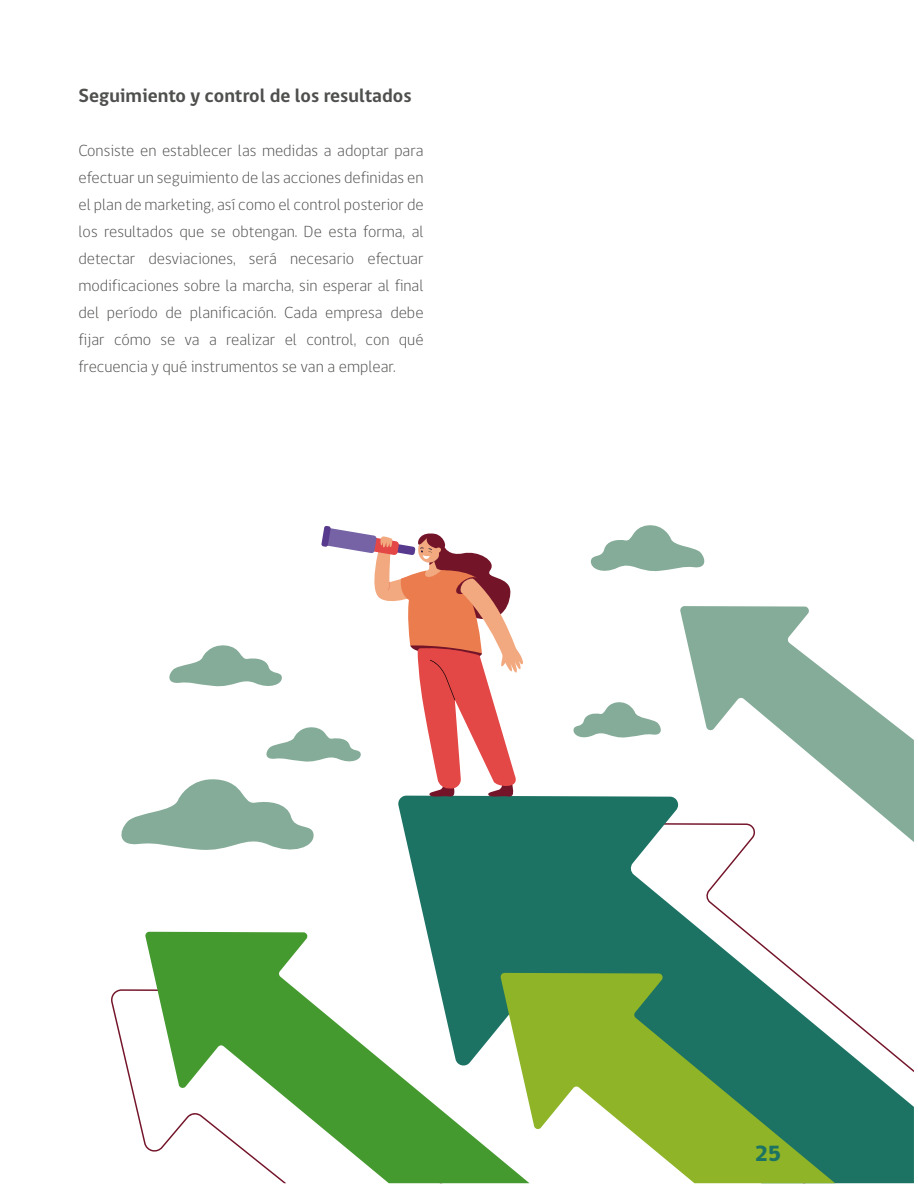
<style>
.page{position:relative;width:918px;height:1188px;background:#fff}
.page>*{position:absolute;margin:0;border:0;box-sizing:border-box;transform-origin:0 0}
.t1{font:800 22.5px "gob CL";color:#1c7364}
.t2{font:700 19.5px "gob CL";color:#4e504d}
.t3{font:300 16.5px/27px "gob CL";color:#4e504d;text-align:justify}
</style>
<div class="page">
<svg style="left:409px;top:796px;width:505px;height:387px;fill:#1c7364"></svg>
<svg style="left:680px;top:606px;width:234px;height:236px"></svg>
<svg style="left:530px;top:973px;width:305px;height:210px"></svg>
<svg style="left:111px;top:989px;width:34px;height:157px"></svg>
<svg style="left:573px;top:702px;width:88px;height:36px"></svg>
<svg style="left:590px;top:525px;width:115px;height:47px"></svg>
<svg style="left:121px;top:526px;width:403px;height:329px"></svg>
<svg style="left:145px;top:932px;width:385px;height:251px"></svg>
<p class="t2" style="left:79px;top:82px;width:335px">Seguimiento y control de los resultados</p>
<p class="t3" style="left:79px;top:137px;width:347px">Consiste en establecer las medidas a adoptar para efectuar un seguimiento de las acciones definidas en el plan de marketing, así como el control posterior de los resultados que se obtengan. De esta forma, al detectar desviaciones, será necesario efectuar modificaciones sobre la marcha, sin esperar al final del período de planificación. Cada empresa debe fijar cómo se va a realizar el control, con qué frecuencia y qué instrumentos se van a emplear.</p>
<h1 class="t1" style="left:755px;top:1138px;width:28px">25</h1>
</div>
